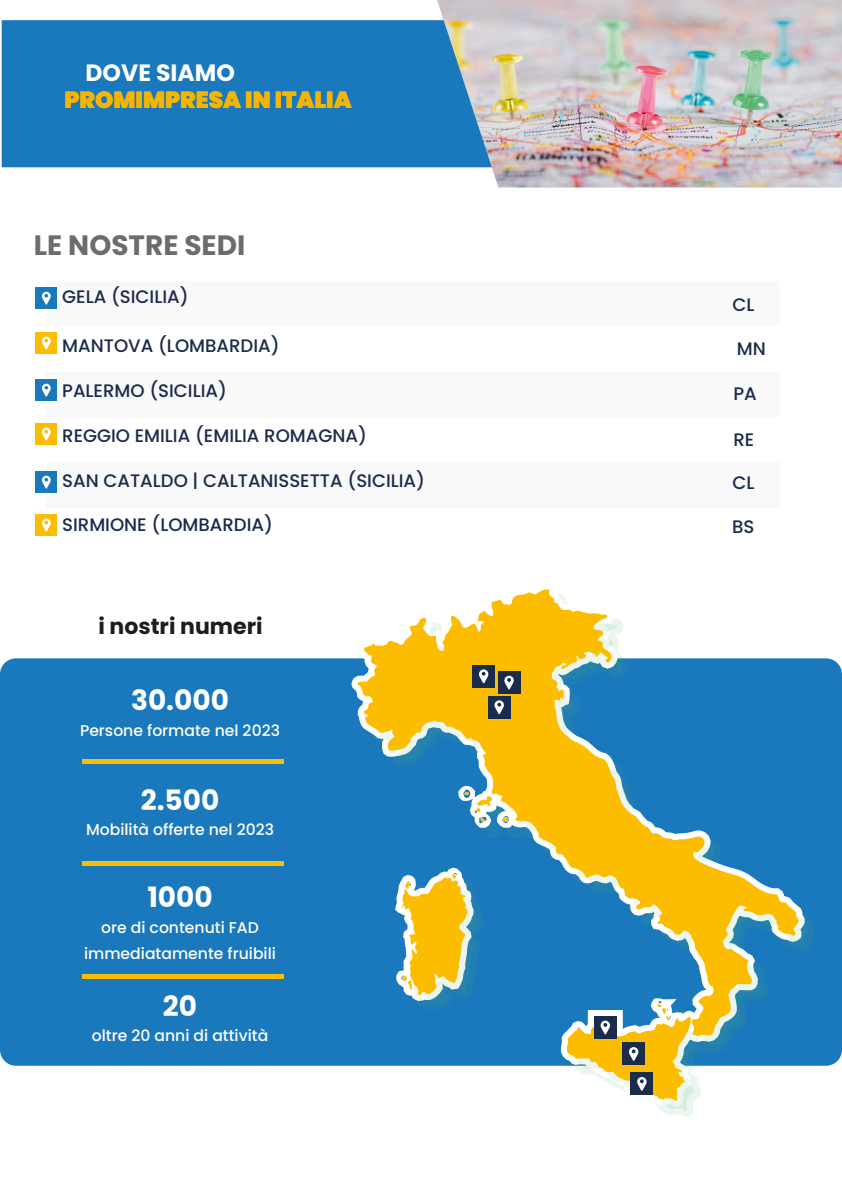
<style>
.page{position:relative;width:842px;height:1191px;background:#fff}
.page>*{position:absolute;margin:0;border:0;box-sizing:border-box;transform-origin:0 0}
.t1{font:700 28px "Poppins";color:#fff}
.t2{font:700 28px "Poppins";color:#6c6c6c}
.t3{font:700 23.6px "Poppins";color:#fff}
.t4{font:900 23.2px "Poppins";color:#fcbc00}
.t5{font:700 22px "Poppins";color:#1d1d1b}
.t6{font:500 18px "Poppins";color:#1b2b4b}
.t7{font:500 15.6px/25.6px "Poppins";color:#fff;text-align:center}
</style>
<div class="page">
<div style="left:0;top:658px;width:842px;height:407px;background:#1a78bc;border-radius:16px"></div>
<div style="left:46px;top:282px;width:734px;height:45px;background:#f9f9f9"></div>
<div style="left:46px;top:372px;width:734px;height:45px;background:#f9f9f9"></div>
<div style="left:46px;top:462px;width:734px;height:45px;background:#f9f9f9"></div>
<div style="left:36px;top:287px;width:21px;height:22px;background:#1a78bc"></div>
<svg style="left:42px;top:292px;width:9px;height:12px"></svg>
<div style="left:36px;top:332px;width:21px;height:22px;background:#fcbc00"></div>
<svg style="left:42px;top:336px;width:9px;height:13px"></svg>
<div style="left:36px;top:423px;width:21px;height:22px;background:#fcbc00"></div>
<svg style="left:42px;top:427px;width:9px;height:13px"></svg>
<div style="left:36px;top:514px;width:21px;height:22px;background:#fcbc00"></div>
<svg style="left:42px;top:518px;width:9px;height:13px"></svg>
<div style="left:36px;top:379px;width:21px;height:22px;background:#1a78bc"></div>
<svg style="left:42px;top:384px;width:9px;height:12px"></svg>
<div style="left:36px;top:471px;width:21px;height:22px;background:#1a78bc"></div>
<svg style="left:42px;top:475px;width:9px;height:13px"></svg>
<div style="left:2px;top:20px;width:435px;height:147px;background:#1a78bc"></div>
<img style="left:437px;top:0;width:405px;height:187px">
<svg style="left:342px;top:183px;width:474px;height:934px"></svg>
<svg style="left:368px;top:599px;width:441px;height:511px"></svg>
<svg style="left:357px;top:589px;width:442px;height:512px"></svg>
<svg style="left:584px;top:988px;width:79px;height:118px"></svg>
<svg style="left:462px;top:637px;width:68px;height:93px;background:#cb9f19"></svg>
<div style="left:82px;top:759px;width:202px;height:5px;background:#fcbc00"></div>
<div style="left:82px;top:861px;width:202px;height:5px;background:#fcbc00"></div>
<hr style="left:82px;top:974px;width:202px;height:4px;background:#fcbc00">
<h2 class="t3" style="left:85px;top:59px;width:151px">DOVE SIAMO</h2>
<p class="t4" style="left:65px;top:87px;width:289px">PROMIMPRESA IN ITALIA</p>
<h1 class="t2" style="left:34px;top:229px;width:213px">LE NOSTRE SEDI</h1>
<p class="t6" style="left:62px;top:286px;width:128px">GELA (SICILIA)</p>
<p class="t6" style="left:733px;top:294px;width:24px">CL</p>
<p class="t6" style="left:62px;top:335px;width:219px">MANTOVA (LOMBARDIA)</p>
<p class="t6" style="left:737px;top:338px;width:30px">MN</p>
<p class="t6" style="left:62px;top:380px;width:166px">PALERMO (SICILIA)</p>
<p class="t6" style="left:733px;top:383px;width:25px">PA</p>
<p class="t6" style="left:62px;top:425px;width:306px">REGGIO EMILIA (EMILIA ROMAGNA)</p>
<p class="t6" style="left:733px;top:429px;width:22px">RE</p>
<p class="t6" style="left:62px;top:470px;width:364px">SAN CATALDO | CALTANISSETTA (SICILIA)</p>
<p class="t6" style="left:733px;top:472px;width:24px">CL</p>
<p class="t6" style="left:62px;top:515px;width:212px">SIRMIONE (LOMBARDIA)</p>
<p class="t6" style="left:732px;top:516px;width:24px">BS</p>
<p class="t5" style="left:98px;top:614px;width:166px">i nostri numeri</p>
<h1 class="t1" style="left:131px;top:684px;width:99px">30.000</h1>
<p class="t7" style="left:80px;top:718px;width:201px">Persone formate nel 2023</p>
<h1 class="t1" style="left:141px;top:783px;width:80px">2.500</h1>
<p class="t7" style="left:86px;top:817px;width:190px">Mobilità offerte nel 2023</p>
<h1 class="t1" style="left:147px;top:881px;width:67px">1000</h1>
<p class="t7" style="left:84px;top:914px;width:193px">ore di contenuti FAD immediatamente fruibili</p>
<h1 class="t1" style="left:163px;top:989px;width:36px">20</h1>
<p class="t7" style="left:92px;top:1023px;width:178px">oltre 20 anni di attività</p>
</div>
